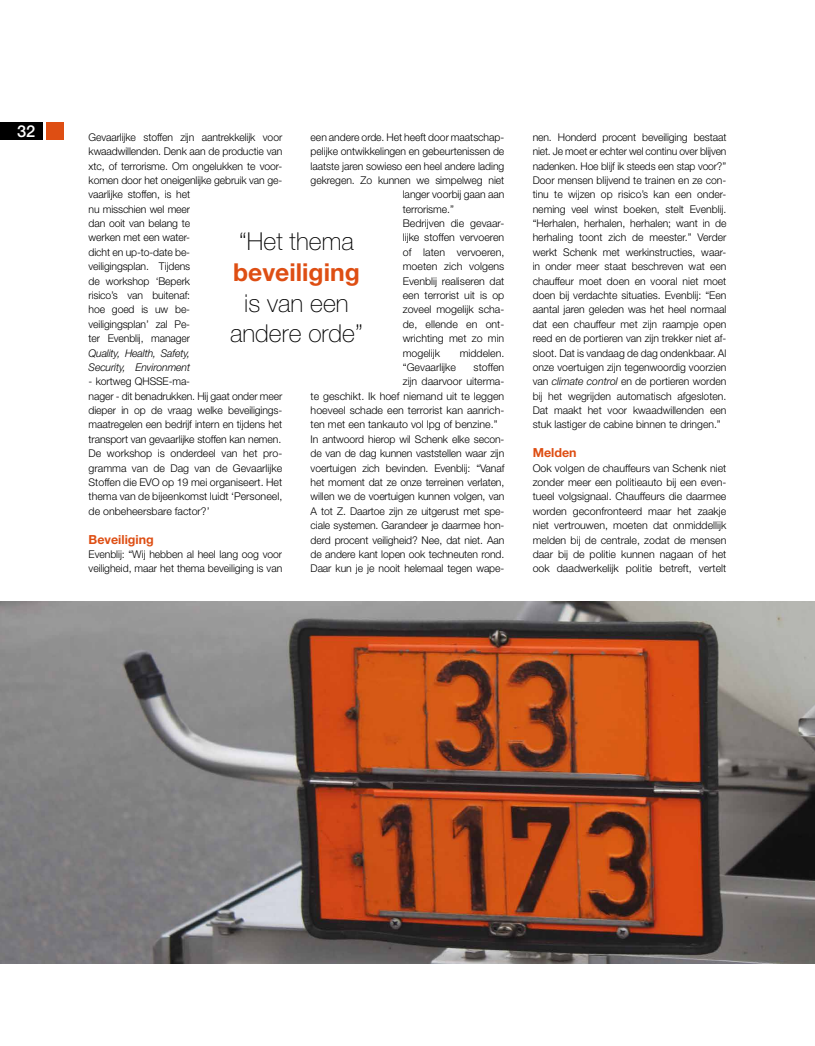
<style>
.page{position:relative;width:815px;height:1046px;background:#fff}
.page>*{position:absolute;margin:0;border:0;box-sizing:border-box;transform-origin:0 0}
.t1{font:100 24.75px/30.6px "Helvetica Neue LT";color:#000;text-align:center}
.t2{font:700 24.75px "Helvetica Neue LT";color:#de4e13}
.t3{font:500 16.5px "Helvetica Neue LT";color:#fff}
.t4{font:700 12.5px "Helvetica Neue LT";color:#de4e13}
.t5{font:300 10.62px/14.4px "Helvetica Neue LT";letter-spacing:-.01em;color:#000}
.t6{font:italic 300 10.62px/14.4px "Helvetica Neue LT";letter-spacing:-.01em;color:#000}
.s1{font-style:italic}
</style>
<div class="page">
<img style="left:0;top:601px;width:815px;height:362px">
<div style="left:46px;top:122px;width:18px;height:18px;background:#de4e13"></div>
<div style="left:0;top:122px;width:43px;height:18px;background:#000"></div>
<h2 class="t3" style="left:17px;top:122px;width:20px">32</h2>
<p class="t5" style="left:89px;top:129px;width:195px">Gevaarlijke stoffen zijn aantrekkelijk voor kwaadwillenden. Denk aan de productie van xtc, of terrorisme. Om ongelukken te voor&shy;komen door het oneigenlijke gebruik van ge&shy;vaarlijke stoffen, is het<br>nu misschien wel meer<br>dan ooit van belang te<br>werken met een water-<br>dicht en up-to-date be-<br>veiligingsplan. Tijdens<br>de workshop ‘Beperk<br>risico’s van buitenaf:<br>hoe goed is uw be-<br>veiligingsplan’ zal Pe-<br>ter Evenblij, manager</p>
<p class="t6" style="left:89px;top:345px;width:103px">Quality, Health, Safety,<br>Security, Environment</p>
<p class="t5" style="left:89px;top:374px;width:195px">- kortweg QHSSE-ma-<br>nager - dit benadrukken. Hij gaat onder meer dieper in op de vraag welke beveiligings&shy;maatregelen een bedrijf intern en tijdens het transport van gevaarlijke stoffen kan nemen.<br>De workshop is onderdeel van het pro&shy;gramma van de Dag van de Gevaarlijke Stoffen die EVO op 19 mei organiseert. Het thema van de bijeenkomst luidt ‘Personeel, de onbeheersbare factor?’</p>
<p class="t4" style="left:89px;top:531px;width:67px">Beveiliging</p>
<p class="t5" style="left:89px;top:546px;width:195px">Evenblij: “Wij hebben al heel lang oog voor veiligheid, maar het thema beveiliging is van</p>
<p class="t5" style="left:311px;top:129px;width:195px">een andere orde. Het heeft door maatschap-</p>
<p class="t5" style="left:311px;top:144px;width:195px">pelijke ontwikkelingen en gebeurtenissen de</p>
<p class="t5" style="left:311px;top:158px;width:195px">laatste jaren sowieso een heel andere lading</p>
<p class="t5" style="left:311px;top:173px;width:195px">gekregen. Zo kunnen we simpelweg niet</p>
<p class="t5" style="left:403px;top:187px;width:103px">langer voorbij gaan aan</p>
<p class="t5" style="left:403px;top:201px;width:53px">terrorisme.”</p>
<p class="t5" style="left:403px;top:216px;width:103px">Bedrijven die gevaar-</p>
<p class="t5" style="left:403px;top:230px;width:103px">lijke stoffen vervoeren</p>
<p class="t5" style="left:403px;top:244px;width:103px">of laten vervoeren,</p>
<p class="t5" style="left:403px;top:259px;width:103px">moeten zich volgens</p>
<p class="t5" style="left:403px;top:273px;width:103px">Evenblij realiseren dat</p>
<p class="t5" style="left:403px;top:288px;width:103px">een terrorist uit is op</p>
<p class="t5" style="left:403px;top:302px;width:103px">zoveel mogelijk scha-</p>
<p class="t5" style="left:403px;top:316px;width:103px">de, ellende en ont-</p>
<p class="t5" style="left:403px;top:331px;width:103px">wrichting met zo min</p>
<p class="t5" style="left:403px;top:345px;width:39px">mogelijk</p>
<p class="t5" style="left:460px;top:345px;width:46px">middelen.</p>
<p class="t5" style="left:403px;top:359px;width:55px">“Gevaarlijke</p>
<p class="t5" style="left:474px;top:359px;width:32px">stoffen</p>
<p class="t5" style="left:403px;top:374px;width:103px">zijn daarvoor uiterma-</p>
<p class="t5" style="left:311px;top:388px;width:195px">te geschikt. Ik hoef niemand uit te leggen</p>
<p class="t5" style="left:311px;top:403px;width:195px">hoeveel schade een terrorist kan aanrich-</p>
<p class="t5" style="left:311px;top:417px;width:188px">ten met een tankauto vol lpg of benzine.”</p>
<p class="t5" style="left:311px;top:431px;width:195px">In antwoord hierop wil Schenk elke secon-</p>
<p class="t5" style="left:311px;top:446px;width:195px">de van de dag kunnen vaststellen waar zijn</p>
<p class="t5" style="left:311px;top:460px;width:195px">voertuigen zich bevinden. Evenblij: “Vanaf</p>
<p class="t5" style="left:311px;top:474px;width:195px">het moment dat ze onze terreinen verlaten,</p>
<p class="t5" style="left:311px;top:489px;width:195px">willen we de voertuigen kunnen volgen, van</p>
<p class="t5" style="left:311px;top:503px;width:195px">A tot Z. Daartoe zijn ze uitgerust met spe-</p>
<p class="t5" style="left:311px;top:518px;width:195px">ciale systemen. Garandeer je daarmee hon-</p>
<p class="t5" style="left:311px;top:532px;width:195px">derd procent veiligheid? Nee, dat niet. Aan</p>
<p class="t5" style="left:311px;top:546px;width:195px">de andere kant lopen ook techneuten rond.</p>
<p class="t5" style="left:311px;top:561px;width:195px">Daar kun je je nooit helemaal tegen wape-</p>
<h1 class="t1" style="left:239px;top:226px;width:116px">“Het thema</h1>
<h1 class="t2" style="left:233px;top:257px;width:128px">beveiliging</h1>
<h1 class="t1" style="left:230px;top:287px;width:134px">is van een andere orde”</h1>
<p class="t5" style="left:533px;top:129px;width:195px;text-align:justify">nen. Honderd procent beveiliging bestaat niet. Je moet er echter wel continu over blijven nadenken. Hoe blijf ik steeds een stap voor?” Door mensen blijvend te trainen en ze con&shy;tinu te wijzen op risico’s kan een onder&shy;neming veel winst boeken, stelt Evenblij. “Herhalen, herhalen, herhalen; want in de herhaling toont zich de meester.” Verder werkt Schenk met werkinstructies, waar&shy;in onder meer staat beschreven wat een chauffeur moet doen en vooral niet moet doen bij verdachte situaties. Evenblij: “Een aantal jaren geleden was het heel normaal dat een chauffeur met zijn raampje open reed en de portieren van zijn trekker niet af&shy;sloot. Dat is vandaag de dag ondenkbaar. Al onze voertuigen zijn tegenwoordig voorzien van <span class="s1">climate control</span> en de portieren worden bij het wegrijden automatisch afgesloten.<br>Dat maakt het voor kwaadwillenden een stuk lastiger de cabine binnen te dringen.”</p>
<p class="t4" style="left:533px;top:445px;width:45px">Melden</p>
<p class="t5" style="left:533px;top:460px;width:195px;text-align:justify">Ook volgen de chauffeurs van Schenk niet zonder meer een politieauto bij een even&shy;tueel volgsignaal. Chauffeurs die daarmee worden geconfronteerd maar het zaakje niet vertrouwen, moeten dat onmiddellijk melden bij de centrale, zodat de mensen daar bij de politie kunnen nagaan of het ook daadwerkelijk politie betreft, vertelt</p>
</div>
